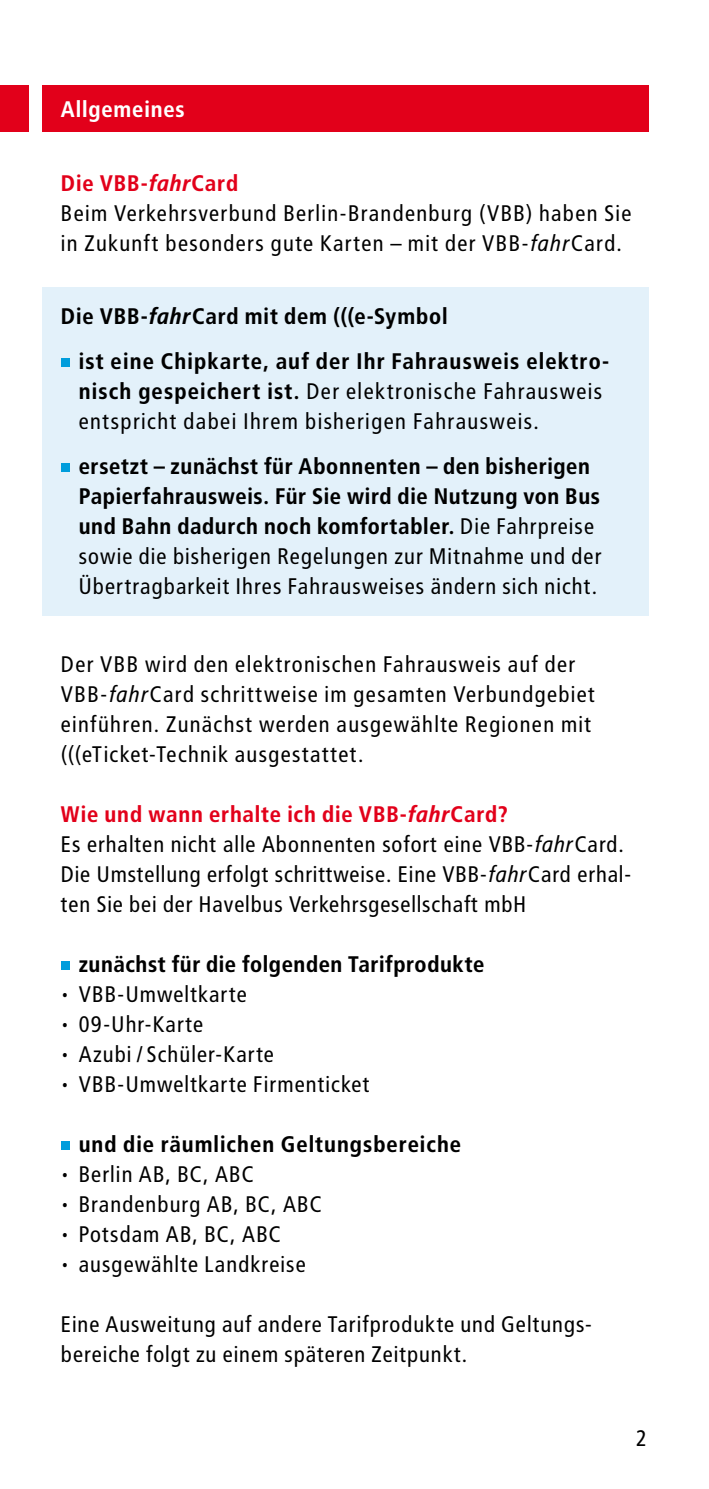
<style>
.page{position:relative;width:709px;height:1489px;background:#fff}
.page>*{position:absolute;margin:0;border:0;box-sizing:border-box;transform-origin:0 0}
.t1{font:22.5px/30px "Transit";letter-spacing:.015em;color:#000}
.t2{font:700 22.5px/30px "Transit";letter-spacing:.01em;color:#000}
.t3{font:700 22.5px/45px "Transit";letter-spacing:.03em;color:#000}
.t4{font:700 22.5px "Transit";letter-spacing:.015em;color:#fff}
.s1{font-weight:700;color:#e2001a}
.s2{font-weight:700;font-style:italic;color:#e2001a}
.s3{font-style:italic}
.s4{font-weight:700}
.s5{font-weight:400}
</style>
<div class="page">
<div style="left:43px;top:85px;width:605px;height:46px;background:#e2001a"></div>
<div style="left:0;top:85px;width:28px;height:46px;background:#e2001a"></div>
<div style="left:61px;top:961px;width:8px;height:8px;background:#009ddc"></div>
<div style="left:61px;top:1141px;width:8px;height:8px;background:#009ddc"></div>
<div style="left:43px;top:287px;width:605px;height:329px;background:#e3f1fa"></div>
<div style="left:61px;top:358px;width:8px;height:9px;background:#009ddc"></div>
<div style="left:61px;top:463px;width:8px;height:9px;background:#009ddc"></div>
<p class="t4" style="left:61px;top:95px;width:126px">Allgemeines</p>
<p class="t1" style="left:61px;top:169px;width:573px"><span class="s1">Die VBB-</span><span class="s2">fahr</span><span class="s1">Card<br></span>Beim Verkehrsverbund Berlin-Brandenburg (VBB) haben Sie in Zukunft besonders gute Karten – mit der VBB-<span class="s3">fahr</span>Card.</p>
<p class="t3" style="left:79px;top:294px;width:532px;text-indent:-18px">Die VBB-<span class="s3">fahr</span>Card mit dem (((e-Symbol<br>ist eine Chipkarte, auf der Ihr Fahrausweis elektro-</p>
<p class="t1" style="left:79px;top:376px;width:526px"><span class="s4">nisch gespeichert ist.</span> Der elektronische Fahrausweis entspricht dabei Ihrem bisherigen Fahrausweis.</p>
<p class="t2" style="left:79px;top:451px;width:525px">ersetzt – zunächst für Abonnenten – den bisherigen Papierfahrausweis. Für Sie wird die Nutzung von Bus und Bahn dadurch noch komfortabler. <span class="s5">Die Fahrpreise sowie die bisherigen Regelungen zur Mitnahme und der Übertragbarkeit Ihres Fahrausweises ändern sich nicht.</span></p>
<p class="t1" style="left:61px;top:649px;width:536px">Der VBB wird den elektronischen Fahrausweis auf der VBB-<span class="s3">fahr</span>Card schrittweise im gesamten Verbundgebiet einführen. Zunächst werden ausgewählte Regionen mit (((eTicket-Technik ausgestattet.</p>
<p class="t1" style="left:61px;top:799px;width:572px"><span class="s1">Wie und wann erhalte ich die VBB-</span><span class="s2">fahr</span><span class="s1">Card?<br></span>Es erhalten nicht alle Abonnenten sofort eine VBB-<span class="s3">fahr</span>Card.<br>Die Umstellung erfolgt schrittweise. Eine VBB-<span class="s3">fahr</span>Card erhal&shy;ten Sie bei der Havelbus Verkehrsgesellschaft mbH</p>
<p class="t2" style="left:79px;top:949px;width:407px">zunächst für die folgenden Tarifprodukte</p>
<p class="t1" style="left:61px;top:979px;width:188px">• VBB-Umweltkarte</p>
<p class="t1" style="left:61px;top:1009px;width:145px">• 09-Uhr-Karte</p>
<p class="t1" style="left:61px;top:1039px;width:215px">• Azubi / Schüler-Karte</p>
<p class="t1" style="left:61px;top:1069px;width:311px">• VBB-Umweltkarte Firmenticket</p>
<p class="t2" style="left:79px;top:1129px;width:384px">und die räumlichen Geltungsbereiche</p>
<p class="t1" style="left:61px;top:1159px;width:195px">• Berlin AB, BC, ABC</p>
<p class="t1" style="left:61px;top:1189px;width:263px">• Brandenburg AB, BC, ABC</p>
<p class="t1" style="left:61px;top:1219px;width:222px">• Potsdam AB, BC, ABC</p>
<p class="t1" style="left:61px;top:1249px;width:247px">• ausgewählte Landkreise</p>
<p class="t1" style="left:61px;top:1309px;width:533px">Eine Ausweitung auf andere Tarifprodukte und Geltungs&shy;bereiche folgt zu einem späteren Zeitpunkt.</p>
<p class="t1" style="left:636px;top:1422px;width:13px">2</p>
</div>
